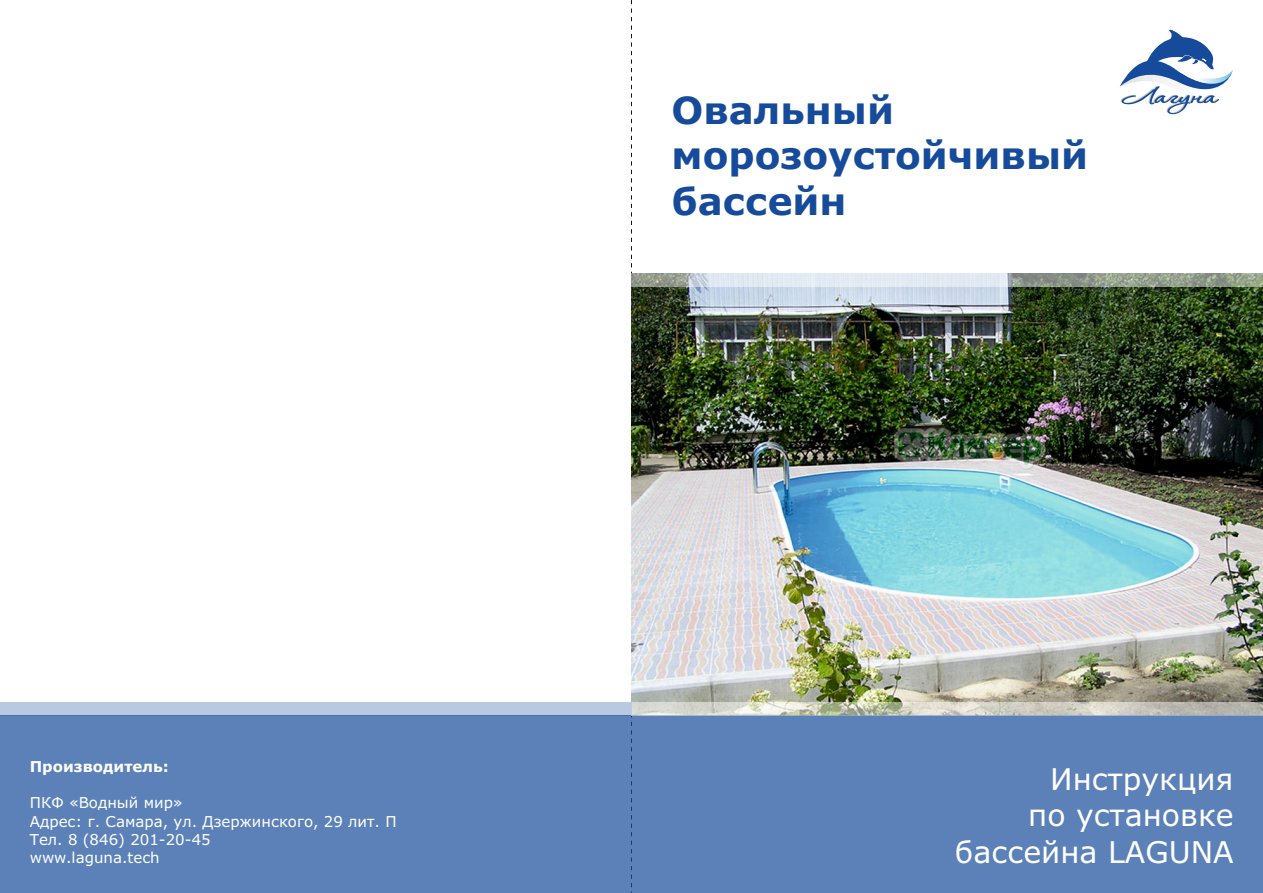
<style>
.page{position:relative;width:1263px;height:893px;background:#fff}
.page>*{position:absolute;margin:0;border:0;box-sizing:border-box;transform-origin:0 0}
.t1{font:700 37.5px/45.6px "Verdana";color:#154b9a}
.t2{font:30px/36.5px "Verdana";color:#fff;text-align:right}
.t3{font:15px/18.3px "Verdana";color:#fff}
.t4{font:700 15px "Verdana";color:#fff}
</style>
<div class="page">
<svg style="left:631px;top:0;width:1px;height:273px"></svg>
<img style="left:631px;top:287px;width:632px;height:415px">
<svg style="left:1120px;top:30px;width:113px;height:84px"></svg>
<div style="left:0;top:716px;width:1263px;height:177px;background:#5b81b8"></div>
<div style="left:0;top:702px;width:631px;height:14px;background:#b9c9e0"></div>
<div style="left:631px;top:702px;width:632px;height:14px;background:#fff;opacity:.5"></div>
<div style="left:631px;top:273px;width:632px;height:14px;background:#fff;opacity:.5"></div>
<p class="t4" style="left:30px;top:760px;width:140px">Производитель:</p>
<p class="t3" style="left:30px;top:795px;width:368px">ПКФ «Водный мир»<br>Адрес: г. Самара, ул. Дзержинского, 29 лит. П<br>Тел. 8 (846) 201-20-45<br>www.laguna.tech</p>
<h1 class="t1" style="left:672px;top:90px;width:418px">Овальный морозоустойчивый бассейн</h1>
<h2 class="t2" style="left:955px;top:763px;width:280px">Инструкция<br>по установке бассейна LAGUNA</h2>
</div>
